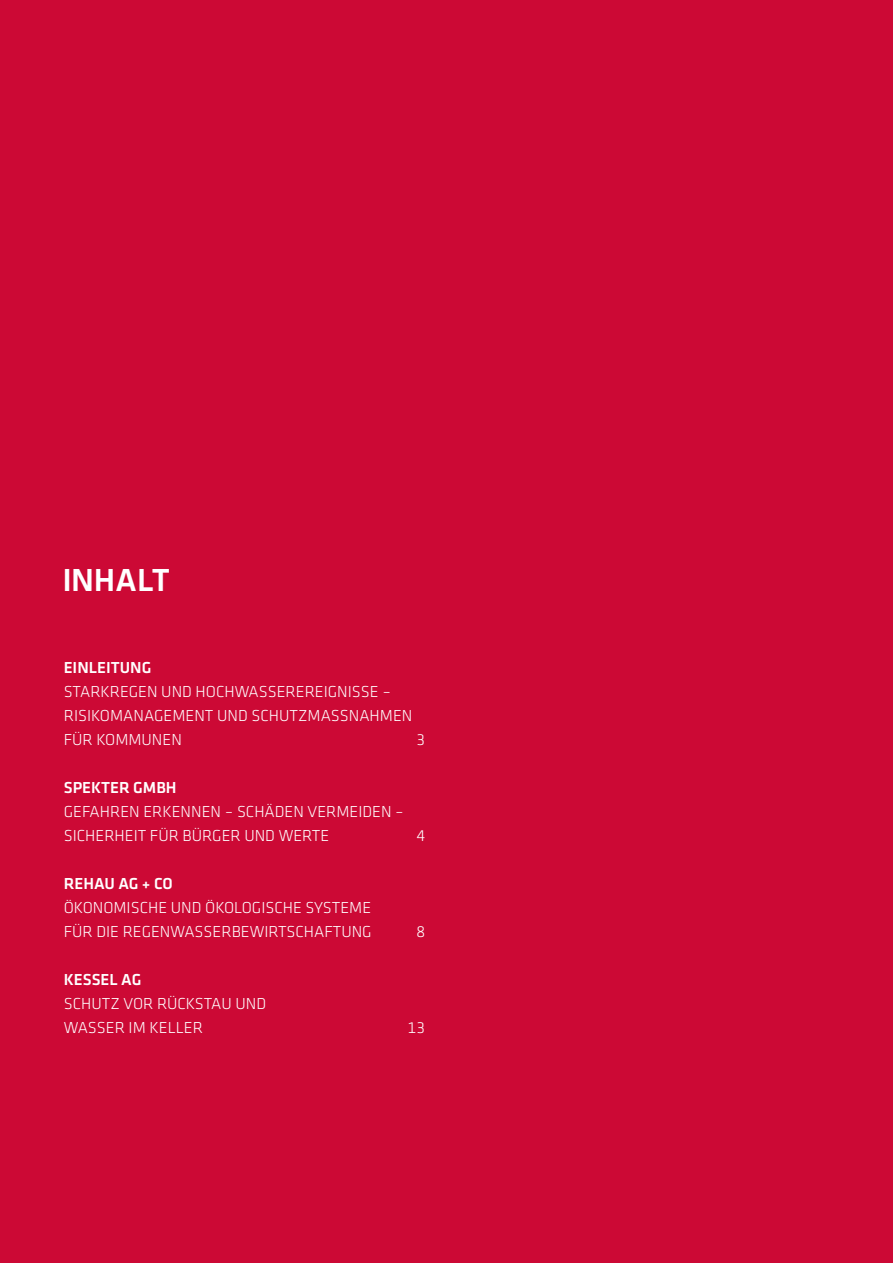
<style>
.page{position:relative;width:893px;height:1263px;background:#cc0935}
.page>*{position:absolute;margin:0;border:0;box-sizing:border-box;transform-origin:0 0}
.t1{font:500 31.5px "GC Klavika Head";letter-spacing:-.01em;color:#fff}
.t2{font:300 16.5px/24px "GC Klavika Fein";color:#fff}
.t3{font:500 16.5px "GC Klavika Fein";color:#fff}
</style>
<div class="page">
<h1 class="t1" style="left:62px;top:557px;width:109px">INHALT</h1>
<p class="t3" style="left:64px;top:657px;width:89px">EINLEITUNG</p>
<p class="t2" style="left:64px;top:680px;width:350px">STARKREGEN UND HOCHWASSEREREIGNISSE –<br>RISIKOMANAGEMENT UND SCHUTZMASSNAHMEN<br>FÜR KOMMUNEN</p>
<p class="t2" style="left:417px;top:728px;width:10px">3</p>
<p class="t3" style="left:64px;top:777px;width:114px">SPEKTER GMBH</p>
<p class="t2" style="left:64px;top:800px;width:342px">GEFAHREN ERKENNEN – SCHÄDEN VERMEIDEN –<br>SICHERHEIT FÜR BÜRGER UND WERTE</p>
<p class="t3" style="left:64px;top:873px;width:110px">REHAU AG + CO</p>
<p class="t2" style="left:64px;top:896px;width:309px">ÖKONOMISCHE UND ÖKOLOGISCHE SYSTEME<br>FÜR DIE REGENWASSERBEWIRTSCHAFTUNG</p>
<p class="t2" style="left:417px;top:824px;width:10px">4</p>
<p class="t2" style="left:417px;top:920px;width:10px">8</p>
<p class="t3" style="left:64px;top:969px;width:79px">KESSEL AG</p>
<p class="t2" style="left:64px;top:992px;width:204px">SCHUTZ VOR RÜCKSTAU UND<br>WASSER IM KELLER</p>
<p class="t2" style="left:408px;top:1016px;width:19px">13</p>
</div>
